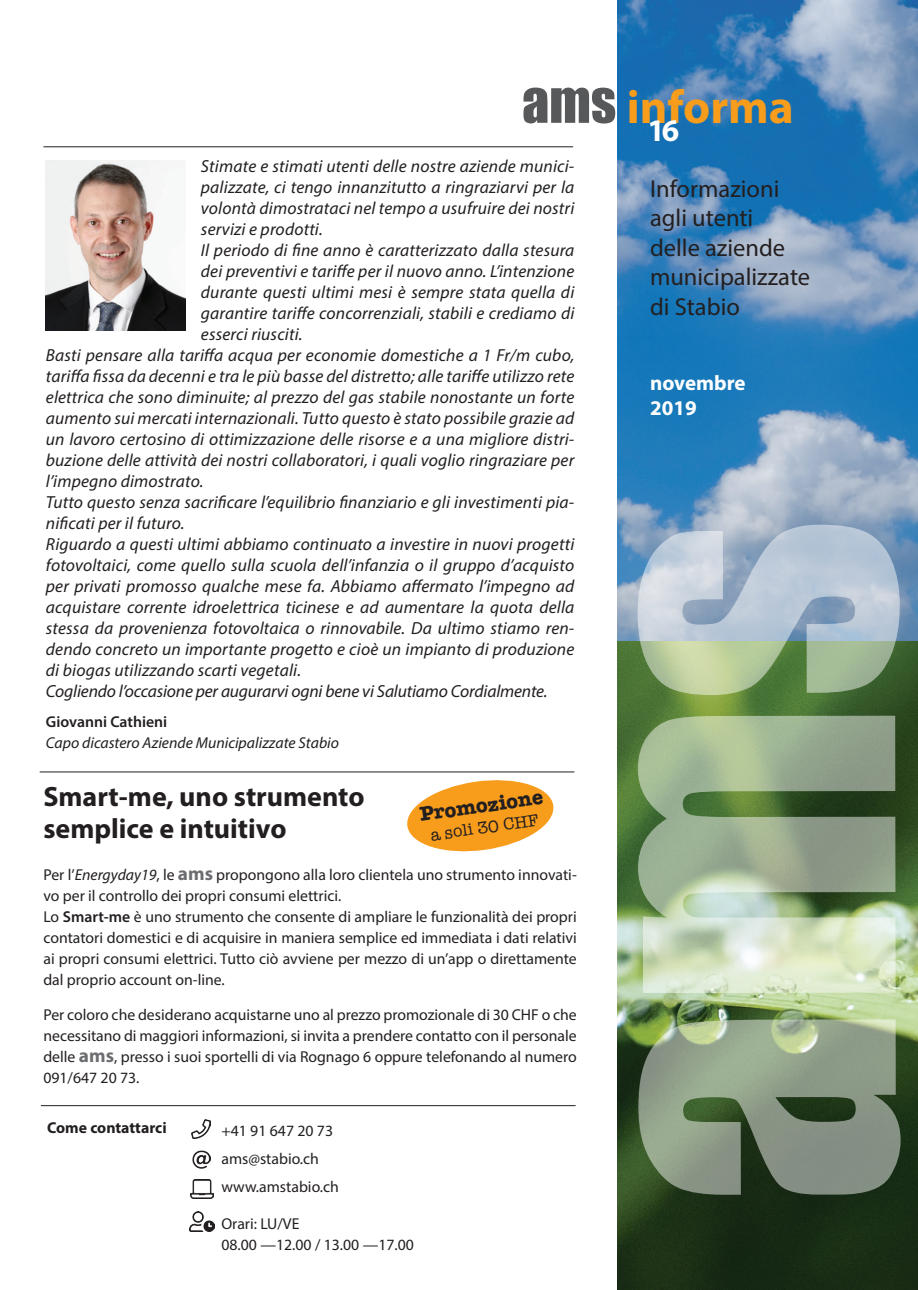
<style>
.page{position:relative;width:918px;height:1290px;background:#fff}
.page>*{position:absolute;margin:0;border:0;box-sizing:border-box;transform-origin:0 0}
.t1{font:700 47.25px "Myriad Pro";color:#f89c1c}
.t2{font:700 31.5px "Myriad Pro";color:#fff}
.t3{font:700 28px "Myriad Pro";color:#231f20}
.t4{font:24.5px "Myriad Pro";color:#231f20}
.t5{font:700 21px "Myriad Pro";color:#fff}
.t6{font:700 20.82px "American Typewriter";color:#231f20}
.t7{font:italic 17.5px/21px "Myriad Pro";letter-spacing:.01em;color:#231f20;text-align:justify}
.t8{font:italic 17.5px "Myriad Pro";letter-spacing:-.01em;color:#231f20}
.t9{font:17.32px "American Typewriter";color:#231f20}
.t10{font:15.75px/21px "Myriad Pro";color:#231f20;text-align:justify}
.t11{font:italic 15.75px "Myriad Pro";color:#231f20}
.t12{font:600 15.75px "Myriad Pro";color:#231f20}
.t13{font:700 15.75px "Myriad Pro";color:#231f20}
.s1{font-style:italic}
.s2{font-weight:700;font-size:19.25px;color:#6c6d70}
.s3{font-weight:600}
</style>
<div class="page">
<img style="left:618px;top:0;width:300px;height:1290px">
<svg style="left:638px;top:1019px;width:262px;height:176px;background:#7f8f77"></svg>
<svg style="left:638px;top:716px;width:257px;height:277px;background:#a2b496"></svg>
<svg style="left:637px;top:525px;width:263px;height:170px;background:#a7bab7"></svg>
<svg style="left:523px;top:88px;width:92px;height:36px"></svg>
<img style="left:192px;top:1120px;width:19px;height:19px">
<img style="left:189px;top:1211px;width:26px;height:20px">
<img style="left:190px;top:1180px;width:23px;height:18px">
<img style="left:192px;top:1150px;width:19px;height:19px">
<hr style="left:41px;top:1105px;width:534px;height:1px;background:#231f20">
<hr style="left:40px;top:771px;width:534px;height:1px;background:#231f20">
<svg style="left:407px;top:780px;width:147px;height:72px"></svg>
<hr style="left:43px;top:146px;width:530px;height:1px;background:#231f20">
<img style="left:45px;top:160px;width:140px;height:170px">
<p class="t7" style="left:201px;top:156px;width:375px">Stimate e stimati utenti delle nostre aziende munici&shy;palizzate, ci tengo innanzitutto a ringraziarvi per la volontà dimostrataci nel tempo a usufruire dei nostri servizi e prodotti.</p>
<p class="t7" style="left:201px;top:240px;width:375px">Il periodo di fine anno è caratterizzato dalla stesura dei preventivi e tariffe per il nuovo anno. L’intenzione durante questi ultimi mesi è sempre stata quella di garantire tariffe concorrenziali, stabili e crediamo di esserci riusciti.</p>
<p class="t7" style="left:46px;top:345px;width:530px">Basti pensare alla tariffa acqua per economie domestiche a 1 Fr/m cubo, tariffa fissa da decenni e tra le più basse del distretto; alle tariffe utilizzo rete elettrica che sono diminuite; al prezzo del gas stabile nonostante un forte aumento sui mercati internazionali. Tutto questo è stato possibile grazie ad un lavoro certosino di ottimizzazione delle risorse e a una migliore distri&shy;buzione delle attività dei nostri collaboratori, i quali voglio ringraziare per l’impegno dimostrato.</p>
<p class="t7" style="left:46px;top:492px;width:530px">Tutto questo senza sacrificare l’equilibrio finanziario e gli investimenti pia&shy;nificati per il futuro.</p>
<p class="t7" style="left:46px;top:534px;width:530px">Riguardo a questi ultimi abbiamo continuato a investire in nuovi progetti fotovoltaici, come quello sulla scuola dell’infanzia o il gruppo d’acquisto per privati promosso qualche mese fa. Abbiamo affermato l’impegno ad acquistare corrente idroelettrica ticinese e ad aumentare la quota della stessa da provenienza fotovoltaica o rinnovabile. Da ultimo stiamo ren&shy;dendo concreto un importante progetto e cioè un impianto di produzione di biogas utilizzando scarti vegetali.</p>
<p class="t8" style="left:46px;top:681px;width:503px">Cogliendo l’occasione per augurarvi ogni bene vi Salutiamo Cordialmente.</p>
<p class="t12" style="left:46px;top:712px;width:123px">Giovanni Cathieni</p>
<p class="t11" style="left:46px;top:733px;width:295px">Capo dicastero Aziende Municipalizzate Stabio</p>
<p class="t3" style="left:43px;top:778px;width:323px">Smart-me, uno strumento</p>
<p class="t3" style="left:43px;top:810px;width:245px">semplice e intuitivo</p>
<p class="t10" style="left:43px;top:863px;width:535px">Per l’<span class="s1">Energyday19</span>, le <span class="s2">ams</span> propongono alla loro clientela uno strumento innovati&shy;vo per il controllo dei propri consumi elettrici.</p>
<p class="t10" style="left:43px;top:905px;width:535px">Lo <span class="s3">Smart-me</span> è uno strumento che consente di ampliare le funzionalità dei propri contatori domestici e di acquisire in maniera semplice ed immediata i dati relativi ai propri consumi elettrici. Tutto ciò avviene per mezzo di un’app o direttamente dal proprio account on-line.</p>
<p class="t10" style="left:43px;top:1003px;width:535px">Per coloro che desiderano acquistarne uno al prezzo promozionale di 30 CHF o che necessitano di maggiori informazioni, si invita a prendere contatto con il personale delle <span class="s2">ams</span>, presso i suoi sportelli di via Rognago 6 oppure telefonando al numero 091/647 20 73.</p>
<p class="t6" style="left:417px;top:796px;width:126px;rotate:-8deg">Promozione</p>
<p class="t9" style="left:429px;top:822px;width:110px;rotate:-8deg">a soli 30 CHF</p>
<p class="t13" style="left:47px;top:1117px;width:121px">Come contattarci</p>
<p class="t10" style="left:221px;top:1120px;width:113px">+41 91 647 20 73</p>
<p class="t10" style="left:221px;top:1148px;width:99px">ams@stabio.ch</p>
<p class="t10" style="left:221px;top:1176px;width:119px">www.amstabio.ch</p>
<p class="t10" style="left:221px;top:1213px;width:80px">Orari: LU/VE</p>
<p class="t10" style="left:221px;top:1234px;width:194px">08.00 —12.00 / 13.00 —17.00</p>
<p class="t1" style="left:627px;top:76px;width:169px">informa</p>
<p class="t2" style="left:647px;top:109px;width:33px">16</p>
<p class="t4" style="left:650px;top:174px;width:131px">Informazioni</p>
<p class="t4" style="left:650px;top:203px;width:105px">agli utenti</p>
<p class="t4" style="left:650px;top:232px;width:137px">delle aziende</p>
<p class="t4" style="left:650px;top:262px;width:162px">municipalizzate</p>
<p class="t4" style="left:650px;top:291px;width:91px">di Stabio</p>
<p class="t5" style="left:650px;top:369px;width:97px">novembre</p>
<p class="t5" style="left:650px;top:395px;width:48px">2019</p>
</div>
